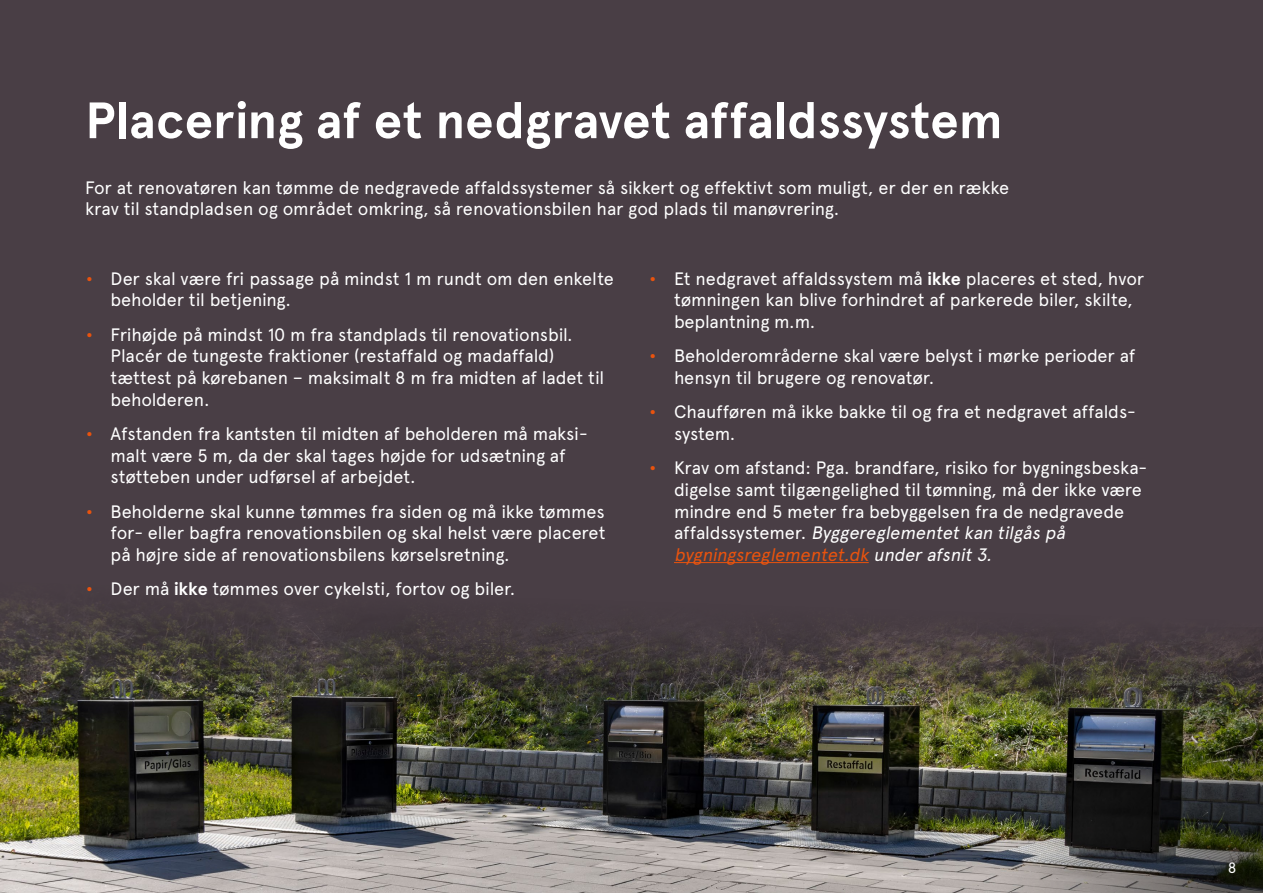
<style>
.page{position:relative;width:1263px;height:893px;background:#493e45}
.page>*{position:absolute;margin:0;border:0;box-sizing:border-box;transform-origin:0 0}
.t1{font:700 51px "Apercu Pro";letter-spacing:-.005em;color:#fff}
.t2{font:18px/21.6px "Apercu Pro";letter-spacing:-.01em;color:#fff}
.t3{font:15px "Apercu Pro";color:#fff}
.s1{font-size:27px;color:#e9530e}
.s2{font-weight:700}
.s3{font-style:italic}
.s4{font-style:italic;color:#e9530e}
</style>
<div class="page">
<img style="left:0;top:563px;width:997px;height:330px">
<img style="left:997px;top:636px;width:266px;height:257px">
<hr style="left:674px;top:562px;width:195px;height:1px;background:#e9530e">
<h1 class="t1" style="left:85px;top:82px;width:919px">Placering af et nedgravet affaldssystem</h1>
<p class="t2" style="left:85px;top:175px;width:926px">For at renovatøren kan tømme de nedgravede affaldssystemer så sikkert og effektivt som muligt, er der en række krav til standpladsen og området omkring, så renovationsbilen har god plads til manøvrering.</p>
<p class="t2" style="left:111px;top:266px;width:505px;text-indent:-26px"><span class="s1">•</span> Der skal være fri passage på mindst 1 m rundt om den enkelte beholder til betjening.</p>
<p class="t2" style="left:111px;top:322px;width:495px;text-indent:-26px"><span class="s1">•</span> Frihøjde på mindst 10 m fra standplads til renovationsbil.<br>Placér de tungeste fraktioner (restaffald og madaffald) tættest på kørebanen – maksimalt 8 m fra midten af ladet til beholderen.</p>
<p class="t2" style="left:111px;top:421px;width:479px;text-indent:-26px"><span class="s1">•</span> Afstanden fra kantsten til midten af beholderen må maksi&shy;malt være 5 m, da der skal tages højde for udsætning af støtteben under udførsel af arbejdet.</p>
<p class="t2" style="left:111px;top:499px;width:497px;text-align:justify;text-indent:-26px"><span class="s1">•</span> Beholderne skal kunne tømmes fra siden og må ikke tømmes for- eller bagfra renovationsbilen og skal helst være placeret på højre side af renovationsbilens kørselsretning.</p>
<p class="t2" style="left:85px;top:576px;width:432px"><span class="s1">•</span> Der må <span class="s2">ikke</span> tømmes over cykelsti, fortov og biler.</p>
<p class="t2" style="left:674px;top:266px;width:472px;text-indent:-26px"><span class="s1">•</span> Et nedgravet affaldssystem må <span class="s2">ikke</span> placeres et sted, hvor tømningen kan blive forhindret af parkerede biler, skilte, beplantning m.m.</p>
<p class="t2" style="left:674px;top:344px;width:463px;text-indent:-26px"><span class="s1">•</span> Beholderområderne skal være belyst i mørke perioder af hensyn til brugere og renovatør.</p>
<p class="t2" style="left:674px;top:400px;width:461px;text-indent:-26px"><span class="s1">•</span> Chaufføren må ikke bakke til og fra et nedgravet affalds&shy;system.</p>
<p class="t2" style="left:674px;top:456px;width:475px;text-indent:-26px"><span class="s1">•</span> Krav om afstand: Pga. brandfare, risiko for bygningsbeska&shy;digelse samt tilgængelighed til tømning, må der ikke være mindre end 5 meter fra bebyggelsen fra de nedgravede<br>a ffa l d s sys t e m e r. <span class="s3">Byggereglementetkan tilgås på </span><span class="s4">bygningsreglementet.dk</span> <span class="s3">underafsnit3.</span></p>
<p class="t3" style="left:1228px;top:856px;width:10px">8</p>
</div>
